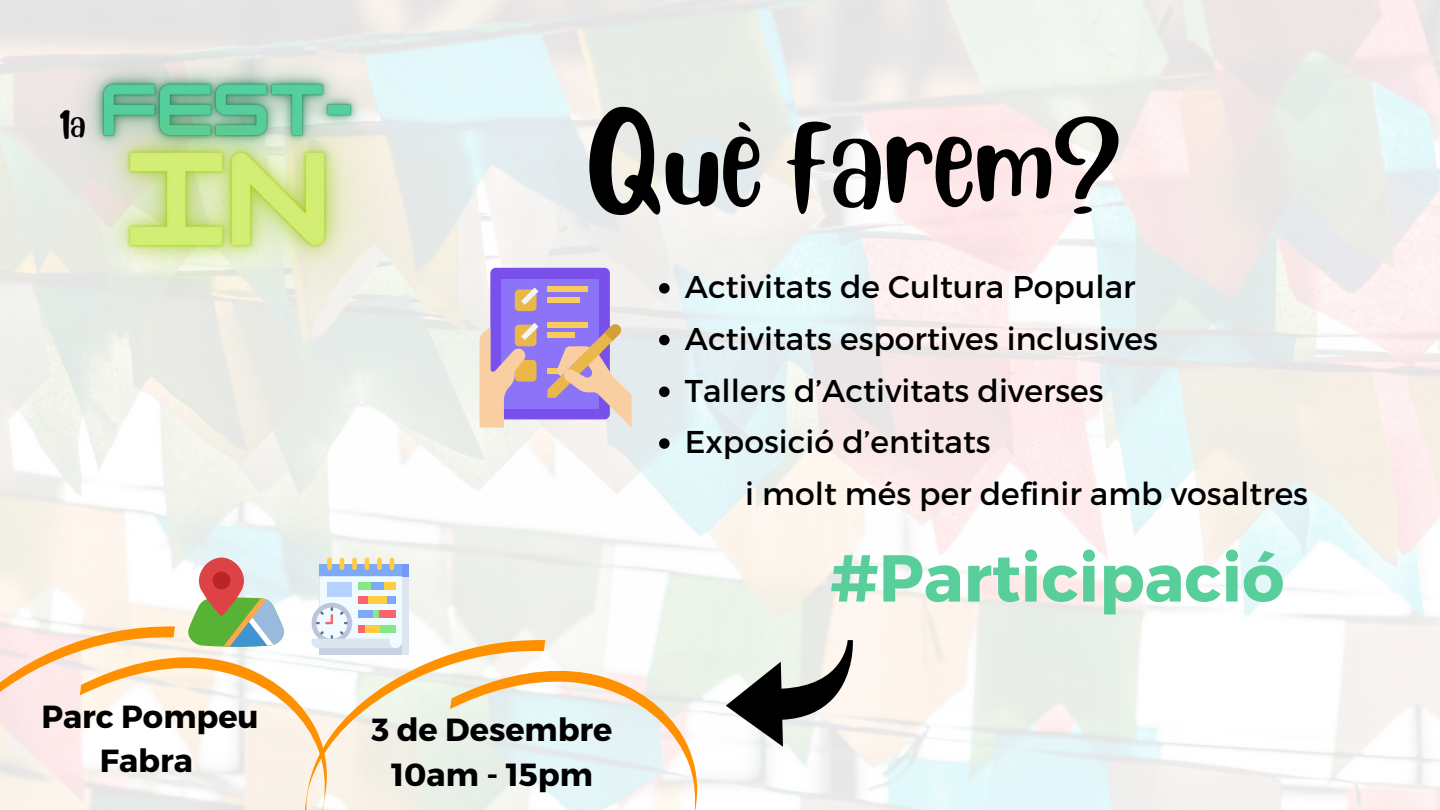
<style>
.page{position:relative;width:1440px;height:810px;background:#fff}
.page>*{position:absolute;margin:0;border:0;box-sizing:border-box;transform-origin:0 0}
.t1{font:91.7px "Blueberry";color:#000}
.t2{font:700 66.3px "Montserrat";color:#58cf9a}
.t3{font:700 31.9px/44.1px "Montserrat";color:#000;text-align:center}
.t4{font:31.5px/51.8px "Montserrat";color:#000}
.t5{font:26.4px "Blueberry";color:#000}
</style>
<div class="page">
<img style="left:0;top:0;width:1440px;height:810px">
<svg style="left:188px;top:558px;width:96px;height:68px;background:#c5b59f"></svg>
<div style="left:213px;top:571px;width:17px;height:18px;background:#ba2525;border-radius:50%"></div>
<div style="left:402px;top:576px;width:6px;height:78px;background:#dce5f0"></div>
<div style="left:402px;top:564px;width:6px;height:12px;background:#7399f4"></div>
<div style="left:319px;top:564px;width:83px;height:12px;background:#7ea8f8"></div>
<div style="left:327px;top:558px;width:5px;height:12px;background:#ffcd42;border-radius:2px"></div>
<hr style="left:340px;top:558px;width:4px;height:12px;background:#ffcd42;border-radius:2px">
<div style="left:352px;top:558px;width:5px;height:12px;background:#ffcd42;border-radius:2px"></div>
<hr style="left:365px;top:558px;width:4px;height:12px;background:#ffcd42;border-radius:2px">
<div style="left:377px;top:558px;width:5px;height:12px;background:#ffcd42;border-radius:2px"></div>
<hr style="left:390px;top:558px;width:4px;height:12px;background:#ffcd42;border-radius:2px">
<svg style="left:312px;top:576px;width:90px;height:63px"></svg>
<div style="left:490px;top:268px;width:120px;height:151px;background:#7950ea;border-radius:5px"></div>
<div style="left:501px;top:279px;width:98px;height:130px;background:#8b74f7"></div>
<div style="left:547px;top:287px;width:41px;height:5px;background:#f9cb58"></div>
<div style="left:547px;top:298px;width:33px;height:5px;background:#f9cb58"></div>
<div style="left:547px;top:322px;width:41px;height:5px;background:#f9cb58"></div>
<div style="left:515px;top:289px;width:22px;height:22px;background:#eab849;border-radius:4px"></div>
<svg style="left:521px;top:288px;width:17px;height:17px"></svg>
<svg style="left:547px;top:324px;width:85px;height:104px"></svg>
<svg style="left:479px;top:323px;width:59px;height:105px"></svg>
<svg style="left:327px;top:639px;width:370px;height:171px"></svg>
<svg style="left:0;top:626px;width:327px;height:184px"></svg>
<svg style="left:659px;top:283px;width:11px;height:11px"></svg>
<svg style="left:659px;top:335px;width:11px;height:10px"></svg>
<svg style="left:659px;top:387px;width:11px;height:10px"></svg>
<svg style="left:659px;top:438px;width:11px;height:11px"></svg>
<svg style="left:724px;top:640px;width:132px;height:108px"></svg>
<img style="left:5px;top:9px;width:444px;height:380px">
<p class="t5" style="left:60px;top:104px;width:27px">1A</p>
<h1 class="t1" style="left:588px;top:95px;width:536px">QUÈ FAREM?</h1>
<p class="t4" style="left:685px;top:259px;width:474px">Activitats de Cultura Popular<br>Activitats esportives inclusives<br>Tallers d’Activitats diverses<br>Exposició d’entitats</p>
<p class="t4" style="left:745px;top:466px;width:564px">i molt més per definir amb vosaltres</p>
<p class="t3" style="left:41px;top:693px;width:219px">Parc Pompeu<br>Fabra</p>
<p class="t3" style="left:371px;top:706px;width:243px">3 de Desembre<br>10am - 15pm</p>
<h2 class="t2" style="left:830px;top:535px;width:456px">#Participació</h2>
</div>
